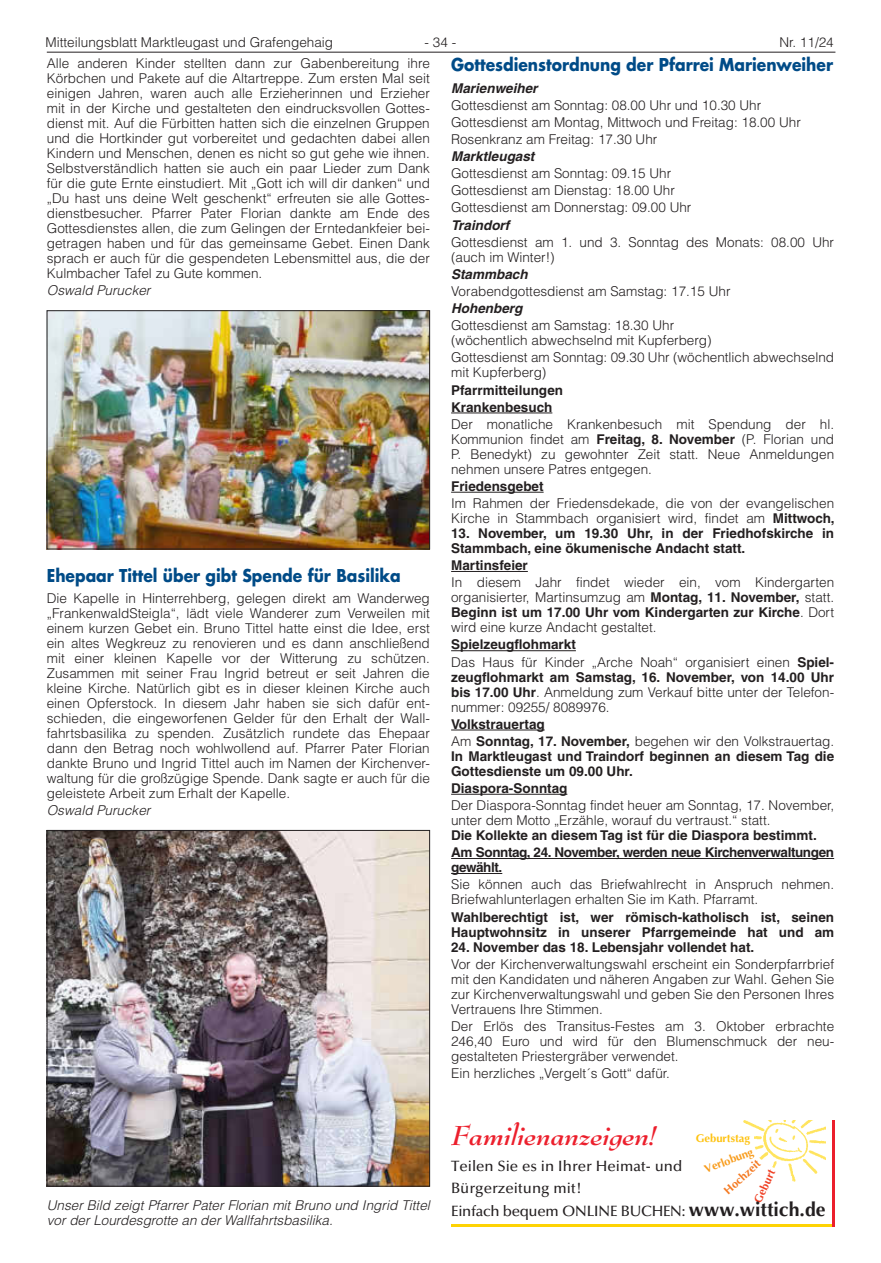
<style>
.page{position:relative;width:881px;height:1263px;background:#fff}
.page>*{position:absolute;margin:0;border:0;box-sizing:border-box;transform-origin:0 0}
.t1{font:italic 700 30px "Bernhard Modern";color:#ec1f2c}
.t2{font:700 17.25px "Futura LT";color:#004b87;scale:.9 1}
.t3{font:500 15px/22.5px "Optima LT";color:#231f20}
.t4{font:300 13.5px/15px "Helvetica LT";color:#231f20}
.t5{font:700 13.5px/15px "Helvetica LT";color:#231f20}
.t6{font:italic 300 13.5px/15px "Helvetica LT";color:#231f20}
.t7{font:700 13.5px/17.1px "Helvetica LT";letter-spacing:-.03em;color:#231f20}
.t8{font:italic 700 13.5px "Helvetica LT";color:#231f20}
.t9{font:700 11.25px "Optima LT";color:#fec210}
.t10{font:700 11.25px "Optima LT";color:#f89c1c}
.t11{font:700 11.25px "Optima LT";color:#f47921}
.t12{font:700 11.25px "Optima LT";color:#ef3e22}
.s1{font-weight:700}
.s2{font-weight:300}
.s3{font-weight:700;font-size:19.5px}
</style>
<div class="page">
<hr style="left:47px;top:52px;width:788px;height:1px;background:#231f20">
<hr style="left:451px;top:413px;width:101px;height:1px;background:#231f20">
<hr style="left:451px;top:492px;width:92px;height:1px;background:#231f20">
<hr style="left:451px;top:571px;width:76px;height:1px;background:#231f20">
<hr style="left:451px;top:650px;width:124px;height:1px;background:#231f20">
<hr style="left:451px;top:730px;width:93px;height:1px;background:#231f20">
<hr style="left:451px;top:794px;width:116px;height:1px;background:#231f20">
<hr style="left:451px;top:858px;width:382px;height:1px;background:#231f20">
<hr style="left:451px;top:873px;width:51px;height:1px;background:#231f20">
<img style="left:49px;top:312px;width:378px;height:235px">
<div style="left:47px;top:310px;width:382px;height:239px;border:1px solid #231f20"></div>
<img style="left:49px;top:832px;width:378px;height:352px">
<div style="left:47px;top:830px;width:382px;height:356px;border:1px solid #231f20"></div>
<hr style="left:451px;top:1225px;width:382px;height:2px;background:#fed304">
<hr style="left:831px;top:1120px;width:2px;height:107px;background:#ec1f2c">
<img style="left:743px;top:1120px;width:82px;height:62px">
<div style="left:692px;top:1131px;width:61px;height:13px;background:#fff"></div>
<svg style="left:743px;top:1143px;width:35px;height:39px"></svg>
<p class="t4" style="left:45px;top:34px;width:289px">Mitteilungsblatt Marktleugast und Grafengehaig</p>
<p class="t4" style="left:424px;top:34px;width:33px">- 34 -</p>
<p class="t4" style="left:779px;top:34px;width:56px">Nr. 11/24</p>
<p class="t2" style="left:451px;top:53px;width:425px">Gottesdienstordnung der Pfarrei Marienweiher</p>
<p class="t8" style="left:451px;top:80px;width:88px">Marienweiher</p>
<p class="t4" style="left:451px;top:96px;width:351px;line-height:17.1px">Gottesdienst am Sonntag: 08.00 Uhr und 10.30 Uhr<br>Gottesdienst am Montag, Mittwoch und Freitag: 18.00 Uhr<br>Rosenkranz am Freitag: 17.30 Uhr</p>
<p class="t8" style="left:451px;top:148px;width:85px">Marktleugast</p>
<p class="t4" style="left:451px;top:165px;width:242px;line-height:17.1px">Gottesdienst am Sonntag: 09.15 Uhr<br>Gottesdienst am Dienstag: 18.00 Uhr<br>Gottesdienst am Donnerstag: 09.00 Uhr</p>
<p class="t8" style="left:451px;top:217px;width:60px">Traindorf</p>
<p class="t4" style="left:451px;top:234px;width:384px">Gottesdienst am 1. und 3. Sonntag des Monats: 08.00 Uhr (auch im Winter!)</p>
<p class="t8" style="left:451px;top:266px;width:78px">Stammbach</p>
<p class="t4" style="left:451px;top:284px;width:281px">Vorabendgottesdienst am Samstag: 17.15 Uhr</p>
<p class="t8" style="left:451px;top:300px;width:73px">Hohenberg</p>
<p class="t4" style="left:451px;top:318px;width:262px">Gottesdienst am Samstag: 18.30 Uhr (wöchentlich abwechselnd mit Kupferberg)</p>
<p class="t4" style="left:451px;top:350px;width:384px">Gottesdienst am Sonntag: 09.30 Uhr (wöchentlich abwechselnd mit Kupferberg)</p>
<p class="t5" style="left:451px;top:381px;width:113px;line-height:17.1px">Pfarrmitteilungen<br>Krankenbesuch</p>
<p class="t4" style="left:451px;top:416px;width:384px;text-align:justify">Der monatliche Krankenbesuch mit Spendung der hl.<br>Kommunion findet am <span class="s1">Freitag, 8. November</span> (P. Florian und P. Benedykt) zu gewohnter Zeit statt. Neue Anmeldungen nehmen unsere Patres entgegen.</p>
<p class="t5" style="left:451px;top:478px;width:94px">Friedensgebet</p>
<p class="t4" style="left:451px;top:496px;width:385px">Im Rahmen der Friedensdekade, die von der evangelischen<br>Kirche in Stammbach organisiert wird, findet am <span class="s1">Mittwoch,</span></p>
<p class="t5" style="left:451px;top:526px;width:384px">13. November, um 19.30 Uhr, in der Friedhofskirche in<br>Stammbach, eine ökumenische Andacht statt.</p>
<p class="t5" style="left:451px;top:558px;width:78px">Martinsfeier</p>
<p class="t4" style="left:451px;top:575px;width:384px;text-align:justify">In diesem Jahr findet wieder ein, vom Kindergarten organisierter, Martinsumzug am <span class="s1">Montag, 11. November,</span> statt.<br><span class="s1">Beginn ist um 17.00 Uhr vom Kindergarten zur Kirche</span>. Dort wird eine kurze Andacht gestaltet.</p>
<p class="t4" style="left:451px;top:636px;width:384px;line-height:17.1px"><span class="s1">Spielzeugflohmarkt<br></span>Das Haus für Kinder „Arche Noah“ organisiert einen <span class="s1">Spiel-</span></p>
<p class="t4" style="left:451px;top:669px;width:384px;text-align:justify"><span class="s1">zeugflohmarkt am Samstag, 16. November, von 14.00 Uhr bis 17.00 Uhr</span>. Anmeldung zum Verkauf bitte unter der Telefon&shy;nummer: 09255/ 8089976.</p>
<p class="t5" style="left:451px;top:715px;width:384px;line-height:17.1px">Volkstrauertag<br><span class="s2">Am</span> Sonntag, 17. November, <span class="s2">begehen wir den Volkstrauertag.</span></p>
<p class="t5" style="left:451px;top:748px;width:384px">In Marktleugast und Traindorf beginnen an diesem Tag die<br>Gottesdienste um 09.00 Uhr.</p>
<p class="t5" style="left:451px;top:780px;width:118px">Diaspora-Sonntag</p>
<p class="t4" style="left:451px;top:798px;width:384px">Der Diaspora-Sonntag findet heuer am Sonntag, 17. November, unter dem Motto „Erzähle, worauf du vertraust.“ statt.</p>
<p class="t7" style="left:451px;top:827px;width:384px">Die Kollekte an diesem Tag ist für die Diaspora bestimmt.<br>Am Sonntag, 24. November, werden neue Kirchenverwaltungen</p>
<p class="t7" style="left:451px;top:859px;width:53px">gewählt.</p>
<p class="t4" style="left:451px;top:877px;width:384px">Sie können auch das Briefwahlrecht in Anspruch nehmen.<br>Briefwahlunterlagen erhalten Sie im Kath. Pfarramt.</p>
<p class="t5" style="left:451px;top:909px;width:384px">Wahlberechtigt ist, wer römisch-katholisch ist, seinen<br>Hauptwohnsitz in unserer Pfarrgemeinde hat und am</p>
<p class="t5" style="left:451px;top:939px;width:304px">24. November das 18. Lebensjahr vollendet hat.</p>
<p class="t4" style="left:451px;top:956px;width:384px;text-align:justify">Vor der Kirchenverwaltungswahl erscheint ein Sonderpfarrbrief mit den Kandidaten und näheren Angaben zur Wahl. Gehen Sie zur Kirchenverwaltungswahl und geben Sie den Personen Ihres Vertrauens Ihre Stimmen.</p>
<p class="t4" style="left:451px;top:1018px;width:384px;text-align:justify">Der Erlös des Transitus-Festes am 3. Oktober erbrachte 246,40 Euro und wird für den Blumenschmuck der neu&shy;gestalteten Priestergräber verwendet.</p>
<p class="t4" style="left:451px;top:1065px;width:220px">Ein herzliches „Vergelt´s Gott“ dafür.</p>
<p class="t4" style="left:47px;top:56px;width:384px;text-align:justify">Alle anderen Kinder stellten dann zur Gabenbereitung ihre Körbchen und Pakete auf die Altartreppe. Zum ersten Mal seit einigen Jahren, waren auch alle Erzieherinnen und Erzieher mit in der Kirche und gestalteten den eindrucksvollen Gottes&shy;dienst mit. Auf die Fürbitten hatten sich die einzelnen Gruppen und die Hortkinder gut vorbereitet und gedachten dabei allen Kindern und Menschen, denen es nicht so gut gehe wie ihnen.<br>Selbstverständlich hatten sie auch ein paar Lieder zum Dank für die gute Ernte einstudiert. Mit „Gott ich will dir danken“ und „Du hast uns deine Welt geschenkt“ erfreuten sie alle Gottes&shy;dienstbesucher. Pfarrer Pater Florian dankte am Ende des Gottesdienstes allen, die zum Gelingen der Erntedankfeier bei&shy;getragen haben und für das gemeinsame Gebet. Einen Dank sprach er auch für die gespendeten Lebensmittel aus, die der Kulmbacher Tafel zu Gute kommen.</p>
<p class="t6" style="left:47px;top:283px;width:105px">Oswald Purucker</p>
<p class="t2" style="left:47px;top:563px;width:394px">Ehepaar Tittel über gibt Spende für Basilika</p>
<p class="t4" style="left:47px;top:590px;width:384px;text-align:justify">Die Kapelle in Hinterrehberg, gelegen direkt am Wanderweg „FrankenwaldSteigla“, lädt viele Wanderer zum Verweilen mit einem kurzen Gebet ein. Bruno Tittel hatte einst die Idee, erst ein altes Wegkreuz zu renovieren und es dann anschließend mit einer kleinen Kapelle vor der Witterung zu schützen.<br>Zusammen mit seiner Frau Ingrid betreut er seit Jahren die kleine Kirche. Natürlich gibt es in dieser kleinen Kirche auch einen Opferstock. In diesem Jahr haben sie sich dafür ent&shy;schieden, die eingeworfenen Gelder für den Erhalt der Wall&shy;fahrtsbasilika zu spenden. Zusätzlich rundete das Ehepaar dann den Betrag noch wohlwollend auf. Pfarrer Pater Florian dankte Bruno und Ingrid Tittel auch im Namen der Kirchenver&shy;waltung für die großzügige Spende. Dank sagte er auch für die geleistete Arbeit zum Erhalt der Kapelle.</p>
<p class="t6" style="left:47px;top:803px;width:105px">Oswald Purucker</p>
<p class="t6" style="left:47px;top:1197px;width:384px">Unser Bild zeigt Pfarrer Pater Florian mit Bruno und Ingrid Tittel vor der Lourdesgrotte an der Wallfahrtsbasilika.</p>
<h1 class="t1" style="left:451px;top:1119px;width:206px">Familienanzeigen!</h1>
<p class="t3" style="left:451px;top:1154px;width:376px">Teilen Sie es in Ihrer Heimat- und<br>Bürgerzeitung mit!<br>Einfach bequem ONLINE BUCHEN: <span class="s3">www.wittich.de</span></p>
<p class="t9" style="left:695px;top:1132px;width:56px">Geburtstag</p>
<p class="t10" style="left:702px;top:1163px;width:53px;rotate:-21deg">Verlobung</p>
<p class="t11" style="left:721px;top:1188px;width:47px;rotate:-43deg">Hochzeit</p>
<p class="t12" style="left:751px;top:1199px;width:37px;rotate:-65deg">Geburt</p>
</div>
